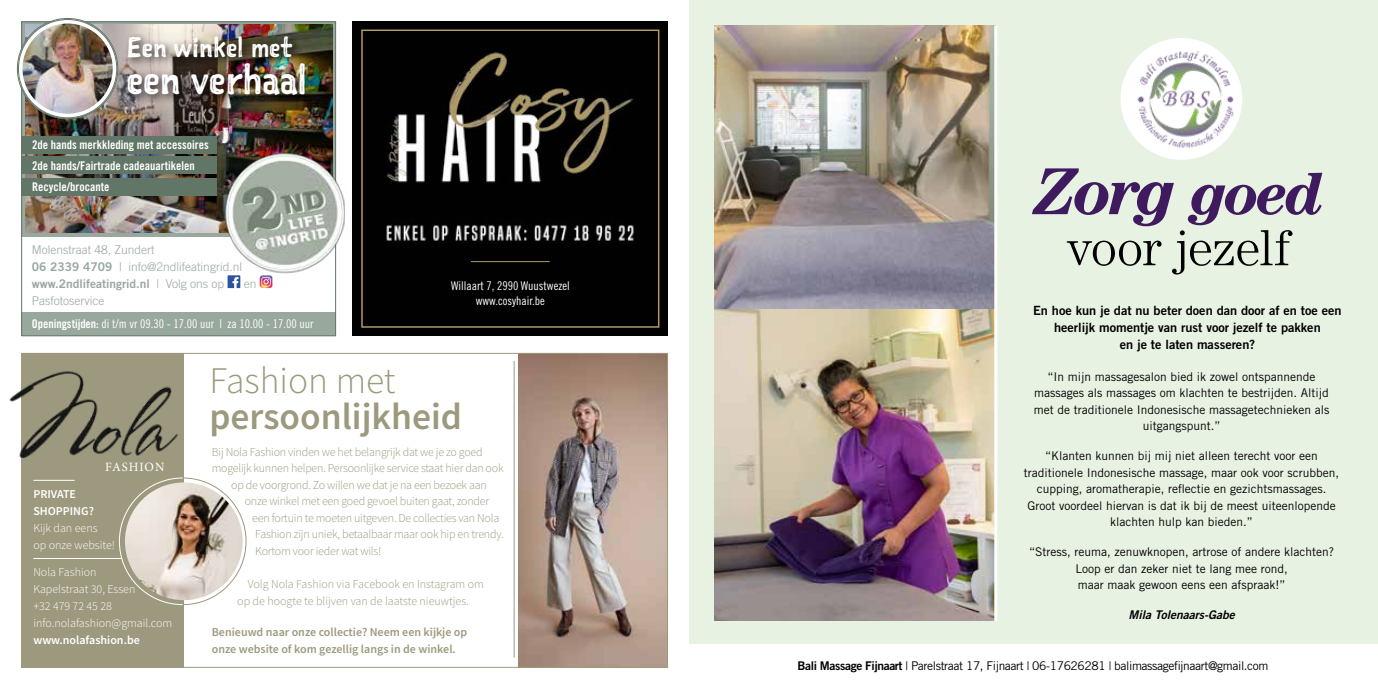
<style>
.page{position:relative;width:1378px;height:689px;background:#fff}
.page>*{position:absolute;margin:0;border:0;box-sizing:border-box;transform-origin:0 0}
.t1{font:italic 700 66.45px "Century Std";color:#3f1a5f}
.t2{font:300 51px "Century Std";letter-spacing:-.01em;color:#000}
.t3{font:40.5px "Sketchnote Square";color:#fff}
.t4{font:600 37.5px "Source Sans Pro";color:#9d997e}
.t5{font:300 37.5px "Source Sans Pro";color:#9d997e}
.t6{font:27px "Sketchnote Square";color:#fff}
.t7{font:12.75px/17px "Trade Gothic LT Std Bd 2";color:#000;text-align:center}
.t8{font:12.75px "Minion Pro";letter-spacing:.07em;color:#fff}
.t9{font:12px/16.5px "Trade Gothic LT Std";color:#000;text-align:center}
.t10{font:300 12px "Source Sans Pro";letter-spacing:-.02em;color:#9d997e}
.t11{font:300 12px/17px "Source Sans Pro";color:#fff}
.t12{font:12px/15px "Trade Gothic LT Std Cn 18";color:#fff;text-align:center}
.t13{font:12px "Trade Gothic LT Std";letter-spacing:-.03em;color:#000}
.t14{font:12px/21px "Trade Gothic LT Std Bd Cn 20";color:#fff}
.t15{font:600 12px/16.5px "Source Sans Pro";color:#9d997e}
.t16{font:300 12px/16.5px "Source Sans Pro";color:#9d997e}
.t17{font:300 12px/17px "Trade Gothic LT Std";color:#98a89d}
.t18{font:600 12px/17px "Source Sans Pro";color:#fff}
.t19{font:12px "Trade Gothic LT Std Bd 2";color:#98a89d}
.t20{font:12px "Trade Gothic LT Std Bd 2 Obl";color:#000}
.s1{font-family:"Trade Gothic LT Std Bd 2";font-weight:400}
.s2{font-family:"Trade Gothic LT Std";font-weight:300}
.s3{font-family:"Trade Gothic LT Std Bd Cn 20"}
.s4{font-size:61.05px}
.s5{font-family:"Trade Gothic LT Std Bd 2"}
</style>
<div class="page">
<img style="left:519px;top:355px;width:147px;height:311px">
<div style="left:21px;top:353px;width:163px;height:315px;background:#9d997e"></div>
<img style="left:125px;top:482px;width:118px;height:118px;border-radius:59px">
<img style="left:9px;top:371px;width:169px;height:86px">
<hr style="left:514px;top:361px;width:1px;height:296px;background:#9d997e">
<svg style="left:119px;top:477px;width:64px;height:128px"></svg>
<hr style="left:33px;top:480px;width:42px;height:1px;background:#fff">
<hr style="left:33px;top:558px;width:89px;height:1px;background:#fff">
<div style="left:689px;top:0;width:689px;height:644px;background:#e8f2e3"></div>
<div style="left:1120px;top:38px;width:122px;height:122px;background:#fff;border-radius:50%"></div>
<img style="left:1120px;top:48px;width:122px;height:106px">
<img style="left:714px;top:26px;width:280px;height:595px">
<hr style="left:994px;top:26px;width:3px;height:595px;background:#fff">
<div style="left:21px;top:312px;width:315px;height:24px;background:#99a89d"></div>
<div style="left:21px;top:21px;width:315px;height:216px;background:linear-gradient(to right,#97a79c,#98a89d)"></div>
<svg style="left:228px;top:277px;width:12px;height:11px"></svg>
<svg style="left:260px;top:277px;width:12px;height:11px"></svg>
<img style="left:25px;top:25px;width:307px;height:208px">
<div style="left:123px;top:31px;width:192px;height:75px;background:#000;opacity:.75"></div>
<div style="left:21px;top:136px;width:195px;height:17px;background:#627667"></div>
<div style="left:21px;top:157px;width:195px;height:17px;background:#627667"></div>
<div style="left:21px;top:178px;width:195px;height:17px;background:#627667"></div>
<div style="left:21px;top:21px;width:315px;height:315px;border:1px solid #627667"></div>
<img style="left:20px;top:21px;width:95px;height:95px;border-radius:47px">
<div style="left:18px;top:19px;width:99px;height:99px;border:5px solid #fff;border-radius:50%"></div>
<img style="left:220px;top:151px;width:124px;height:126px">
<img style="left:353px;top:21px;width:315px;height:315px">
<div style="left:361px;top:30px;width:298px;height:298px;border:2px solid #af9967"></div>
<hr style="left:471px;top:261px;width:79px;height:1px;background:#ac9c60">
<h3 class="t6" style="left:126px;top:29px;width:167px">Een winkel met</h3>
<h3 class="t3" style="left:126px;top:52px;width:182px">een verhaal</h3>
<p class="t14" style="left:32px;top:134px;width:178px">2de hands merkkleding met accessoires<br>2de hands/Fairtrade cadeauartikelen<br>Recycle/brocante</p>
<p class="t17" style="left:32px;top:241px;width:212px">Molenstraat 48, Zundert<br><span class="s1">06 2339 4709</span> | info@2ndlifeatingrid.nl</p>
<p class="t19" style="left:32px;top:276px;width:194px">www.2ndlifeatingrid.nl <span class="s2">| Volg ons op</span></p>
<p class="t17" style="left:244px;top:275px;width:14px">en</p>
<p class="t17" style="left:32px;top:292px;width:74px">Pasfotoservice</p>
<p class="t12" style="left:32px;top:316px;width:283px"><span class="s3">Openingstijden:</span> di t/m vr 09.30 - 17.00 uur | za 10.00 - 17.00 uur</p>
<p class="t12" style="left:451px;top:278px;width:120px">Willaart 7, 2990 Wuustwezel www.cosyhair.be</p>
<p class="t8" style="left:105px;top:459px;width:61px">FASHION</p>
<p class="t18" style="left:33px;top:485px;width:62px">PRIVATE<br>SHOPPING?</p>
<p class="t11" style="left:33px;top:519px;width:83px">Kijk dan eens<br>op onze website!</p>
<p class="t11" style="left:33px;top:563px;width:140px">Nola Fashion<br>Kapelstraat 30, Essen<br>+32 479 72 45 28 info.nolafashion@gmail.com</p>
<p class="t18" style="left:33px;top:631px;width:108px">www.nolafashion.be</p>
<h3 class="t5" style="left:209px;top:358px;width:188px">Fashion met</h3>
<h3 class="t4" style="left:209px;top:392px;width:254px">persoonlijkheid</h3>
<p class="t10" style="left:212px;top:444px;width:272px">Bij Nola Fashion vinden we het belangrijk dat we je zo goed</p>
<p class="t10" style="left:212px;top:461px;width:293px">mogelijk kunnen helpen. Persoonlijke service staat hier dan ook</p>
<p class="t10" style="left:231px;top:477px;width:257px">op de voorgrond. Zo willen we dat je na een bezoek aan</p>
<p class="t10" style="left:245px;top:494px;width:246px">onze winkel met een goed gevoel buiten gaat, zonder</p>
<p class="t10" style="left:252px;top:510px;width:248px">een fortuin te moeten uitgeven. De collecties van Nola</p>
<p class="t10" style="left:255px;top:527px;width:250px">Fashion zijn uniek, betaalbaar maar ook hip en trendy.</p>
<p class="t10" style="left:255px;top:543px;width:127px">Kortom voor ieder wat wils!</p>
<p class="t16" style="left:237px;top:576px;width:248px;text-indent:10px">Volg Nola Fashion via Facebook en Instagram om op de hoogte te blijven van de laatste nieuwtjes.</p>
<p class="t15" style="left:212px;top:624px;width:257px">Benieuwd naar onze collectie? Neem een kijkje op onze website of kom gezellig langs in de winkel.</p>
<h1 class="t1" style="left:1033px;top:153px;width:293px">Zorg <span class="s4">goed</span></h1>
<h2 class="t2" style="left:1067px;top:218px;width:225px">voor jezelf</h2>
<p class="t7" style="left:1033px;top:302px;width:310px">En hoe kun je dat nu beter doen dan door af en toe een heerlijk momentje van rust voor jezelf te pakken<br>en je te laten masseren?</p>
<p class="t9" style="left:1033px;top:368px;width:297px">“In mijn massagesalon bied ik zowel ontspannende massages als massages om klachten te bestrijden. Altijd met de traditionele Indonesische massagetechnieken als uitgangspunt.”</p>
<p class="t9" style="left:1024px;top:448px;width:317px">“Klanten kunnen bij mij niet alleen terecht voor een traditionele Indonesische massage, maar ook voor scrubben, cupping, aromatherapie, reflectie en gezichtsmassages.<br>Groot voordeel hiervan is dat ik bij de meest uiteenlopende klachten hulp kan bieden.”</p>
<p class="t9" style="left:1029px;top:544px;width:306px">“Stress, reuma, zenuwknopen, artrose of andere klachten?<br>Loop er dan zeker niet te lang mee rond,<br>maar maak gewoon eens een afspraak!”</p>
<p class="t20" style="left:1128px;top:607px;width:108px">Mila Tolenaars-Gabe</p>
<p class="t13" style="left:797px;top:658px;width:472px"><span class="s5">Bali Massage Fijnaart</span> | Parelstraat 17, Fijnaart | 06-17626281 | balimassagefijnaart@gmail.com</p>
</div>
